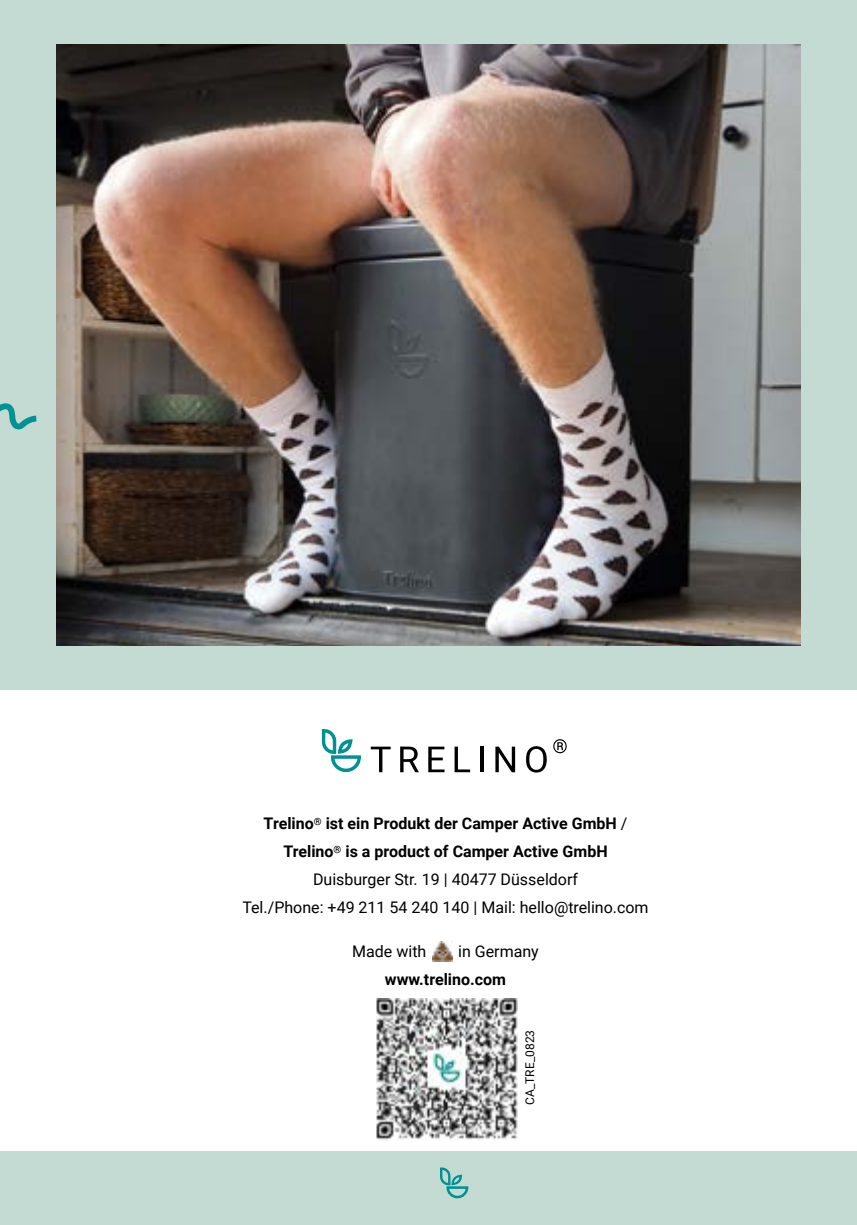
<style>
.page{position:relative;width:857px;height:1225px;background:#fff}
.page>*{position:absolute;margin:0;border:0;box-sizing:border-box;transform-origin:0 0}
.t1{font:16px/28px "Roboto";color:#000;text-align:center}
.t2{font:700 16px "Roboto";color:#000}
.t3{font:12px "Roboto";color:#000}
.s1{font-weight:700}
</style>
<div class="page">
<div style="left:0;top:1151px;width:856px;height:74px;background:#c4dbd4"></div>
<svg style="left:440px;top:1167px;width:29px;height:31px"></svg>
<div style="left:0;top:0;width:856px;height:689px;background:#c4dbd4"></div>
<img style="left:57px;top:45px;width:742px;height:601px">
<svg style="left:495px;top:746px;width:20px;height:26px"></svg>
<svg style="left:400px;top:746px;width:18px;height:26px"></svg>
<svg style="left:526px;top:746px;width:20px;height:26px"></svg>
<svg style="left:428px;top:746px;width:16px;height:26px"></svg>
<svg style="left:370px;top:746px;width:20px;height:26px"></svg>
<svg style="left:454px;top:746px;width:16px;height:26px"></svg>
<svg style="left:322px;top:729px;width:39px;height:43px"></svg>
<svg style="left:480px;top:746px;width:3px;height:26px"></svg>
<svg style="left:553px;top:739px;width:13px;height:15px"></svg>
<img style="left:432px;top:941px;width:20px;height:20px">
<img style="left:376px;top:998px;width:141px;height:142px">
<svg style="left:0;top:403px;width:36px;height:27px"></svg>
<p class="t1" style="left:242px;top:808px;width:407px"><span class="s1">Trelino</span><sup>®</sup> <span class="s1">ist ein Produkt der Camper Active GmbH</span> / <span class="s1">Trelino</span><sup>®</sup> <span class="s1">is a product of Camper Active GmbH<br></span>Duisburger Str. 19 | 40477 Düsseldorf<br>Tel./Phone: +49 211 54 240 140 | Mail: hello@trelino.com</p>
<p class="t1" style="left:352px;top:936px;width:76px">Made with</p>
<p class="t1" style="left:458px;top:936px;width:82px">in Germany</p>
<p class="t2" style="left:385px;top:968px;width:123px">www.trelino.com</p>
<p class="t3" style="left:521px;top:1104px;width:76px;rotate:-90deg">CA_TRE_0823</p>
</div>
